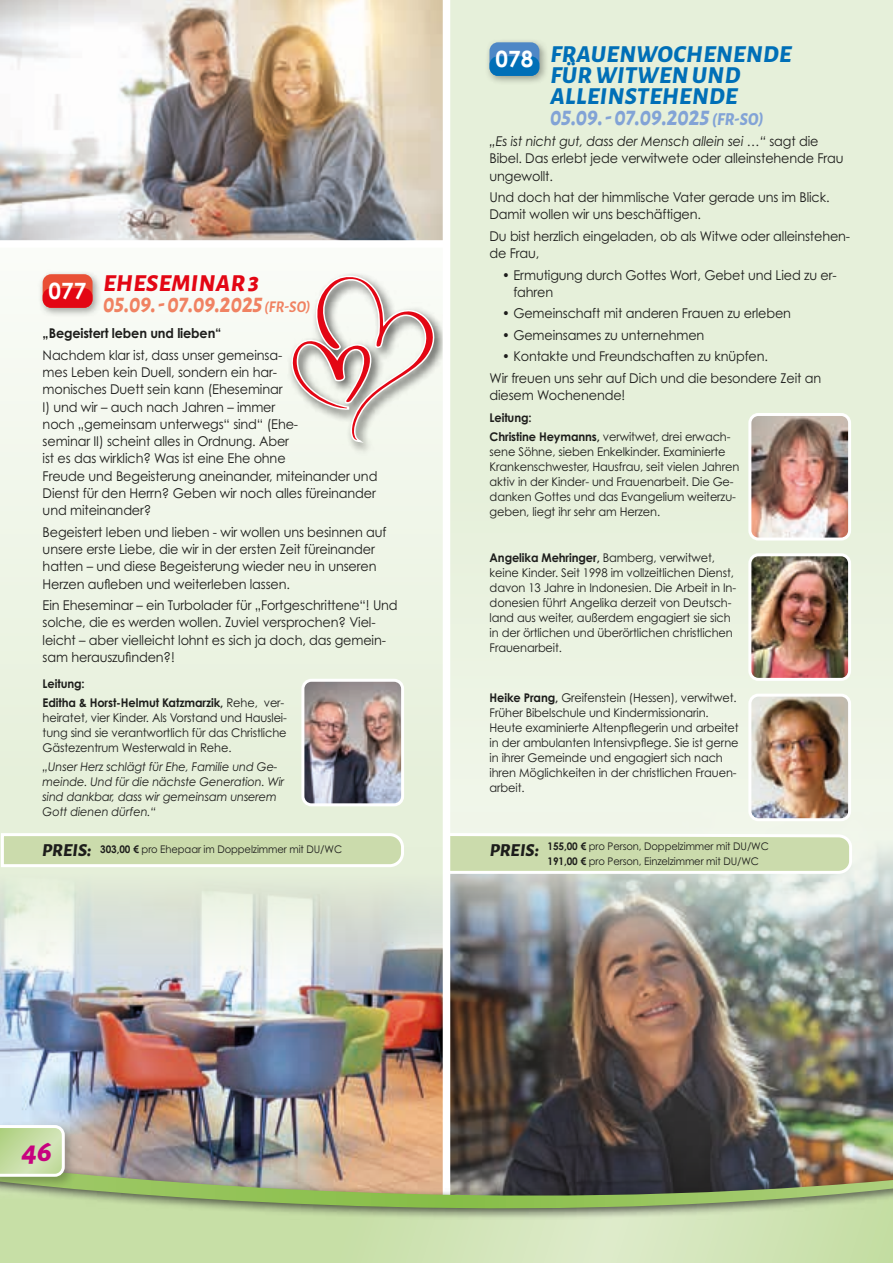
<style>
.page{position:relative;width:893px;height:1263px;background:#fff}
.page>*{position:absolute;margin:0;border:0;box-sizing:border-box;transform-origin:0 0}
.t1{font:italic 800 30px "Alegreya Sans";color:#c7027f}
.t2{font:italic 800 24px/21px "Alegreya Sans";letter-spacing:.02em;color:#006fb7}
.t3{font:italic 800 24px/21px "Alegreya Sans";letter-spacing:.02em;color:#f08262;scale:.9 1}
.t4{font:700 22.5px "Century Gothic Pro";color:#fff}
.t5{font:13.5px/17.2px "Century Gothic Pro";letter-spacing:-.01em;color:#1d1d1b;scale:.95 1}
.t6{font:700 13.5px "Century Gothic Pro";letter-spacing:-.01em;color:#1d1d1b;scale:.95 1}
.t7{font:12px/15px "Century Gothic Pro";letter-spacing:-.01em;color:#1d1d1b;scale:.95 1}
.t8{font:italic 12px/15px "Century Gothic Pro";letter-spacing:-.01em;color:#1d1d1b;scale:.95 1}
.t9{font:700 12px/19.2px "Century Gothic Pro";letter-spacing:-.01em;color:#1d1d1b;scale:.95 1}
.t10{font:10.5px/15.6px "Century Gothic Pro";letter-spacing:-.01em;color:#1d1d1b;scale:.95 1}
.s1{color:#e30614}
.s2{font-weight:700;font-size:16.5px}
.s3{font-weight:400}
.s4{font-family:"Alegreya Sans";font-weight:800;font-style:italic;font-size:18px}
.s5{font-weight:700}
.s6{color:#82a3d6}
.s7{font-size:18px;color:#82a3d6}
.s8{font-style:italic}
</style>
<div class="page">
<div style="left:446px;top:0;width:447px;height:1263px;background:#e6f0da"></div>
<svg style="left:0;top:314px;width:443px;height:534px;fill:#eef4e5"></svg>
<img style="left:0;top:848px;width:443px;height:260px">
<img style="left:450px;top:812px;width:443px;height:296px">
<svg style="left:450px;top:831px;width:404px;height:44px"></svg>
<img style="left:0;top:0;width:443px;height:240px">
<svg style="left:0;top:832px;width:405px;height:37px"></svg>
<img style="left:303px;top:680px;width:100px;height:125px">
<div style="left:301px;top:679px;width:103px;height:127px;border:3px solid #fff;border-radius:9px"></div>
<div style="left:287px;top:271px;width:160px;height:184px;background:#1d1d1b;opacity:.75"></div>
<svg style="left:286px;top:275px;width:152px;height:169px"></svg>
<div style="left:37px;top:269px;width:65px;height:48px;background:#1d1d1b;opacity:.4"></div>
<div style="left:43px;top:274px;width:50px;height:34px;background:#e94f35;border-radius:9px"></div>
<div style="left:43px;top:288px;width:50px;height:20px;background:#e30614;border-radius:9px"></div>
<div style="left:484px;top:37px;width:64px;height:48px;background:#1d1d1b;opacity:.4"></div>
<div style="left:489px;top:42px;width:50px;height:34px;background:#4e87c6;border-radius:9px"></div>
<div style="left:489px;top:56px;width:50px;height:20px;background:#006fb7;border-radius:9px"></div>
<img style="left:752px;top:417px;width:95px;height:119px">
<div style="left:748px;top:413px;width:103px;height:127px;border:3px solid #fff;border-radius:9px"></div>
<img style="left:752px;top:557px;width:95px;height:120px">
<div style="left:748px;top:553px;width:103px;height:128px;border:3px solid #fff;border-radius:9px"></div>
<img style="left:750px;top:695px;width:100px;height:125px">
<div style="left:748px;top:694px;width:103px;height:127px;border:3px solid #fff;border-radius:9px"></div>
<div style="left:443px;top:0;width:7px;height:1208px;background:#fff"></div>
<svg style="left:0;top:1233px;width:893px;height:30px"></svg>
<div style="left:0;top:1108px;width:893px;height:111px;background:#1d1d1b;opacity:.75"></div>
<svg style="left:0;top:1166px;width:893px;height:67px"></svg>
<div style="left:0;top:1120px;width:78px;height:70px;background:#1d1d1b;opacity:.3"></div>
<svg style="left:0;top:1125px;width:65px;height:52px"></svg>
<h3 class="t4" style="left:49px;top:277px;width:39px">077</h3>
<h2 class="t3" style="left:103px;top:270px;width:232px"><span class="s1">EHESEMINAR 3<br></span>05.09. - 07.09.2025 <span class="s2">(FR-SO)</span></h2>
<p class="t6" style="left:43px;top:325px;width:190px">„Begeistert leben und lieben“</p>
<p class="t5" style="left:43px;top:346px;width:354px">Nachdem klar ist, dass unser gemeinsa-<br>mes Leben kein Duell, sondern ein har-<br>monisches Duett sein kann (Eheseminar<br>I) und wir – auch nach Jahren – immer<br>noch „gemeinsam unterwegs“ sind“ (Ehe-<br>seminar II) scheint alles in Ordnung. Aber<br>ist es das wirklich? Was ist eine Ehe ohne<br>Freude und Begeisterung aneinander, miteinander und Dienst für den Herrn? Geben wir noch alles füreinander und miteinander?</p>
<p class="t5" style="left:43px;top:523px;width:363px">Begeistert leben und lieben - wir wollen uns besinnen auf unsere erste Liebe, die wir in der ersten Zeit füreinander hatten – und diese Begeisterung wieder neu in unseren Herzen aufleben und weiterleben lassen.</p>
<p class="t5" style="left:43px;top:596px;width:375px">Ein Eheseminar – ein Turbolader für „Fortgeschrittene“! Und solche, die es werden wollen. Zuviel versprochen? Viel&shy;leicht – aber vielleicht lohnt es sich ja doch, das gemein&shy;sam herauszufinden?!</p>
<p class="t9" style="left:43px;top:673px;width:256px">Leitung:<br>Editha &amp; Horst-Helmut Katzmarzik, <span class="s3">Rehe, ver-</span></p>
<p class="t7" style="left:43px;top:710px;width:259px;text-align:justify">heiratet, vier Kinder. Als Vorstand und Hauslei&shy;tung sind sie verantwortlich für das Christliche Gästezentrum Westerwald in Rehe.</p>
<p class="t8" style="left:43px;top:759px;width:256px">„Unser Herz schlägt für Ehe, Familie und Ge&shy;meinde. Und für die nächste Generation. Wir sind dankbar, dass wir gemeinsam unserem Gott dienen dürfen.“</p>
<p class="t10" style="left:42px;top:841px;width:317px"><span class="s4">PREIS:</span> <span class="s5">303,00 €</span> pro Ehepaar im Doppelzimmer mit DU/WC</p>
<h3 class="t4" style="left:496px;top:45px;width:39px">078</h3>
<h2 class="t2" style="left:550px;top:42px;width:243px">FRAUENWOCHENENDE<br>FÜR WITWEN UND<br>ALLEINSTEHENDE<br><span class="s6">05.09. - 07.09.2025</span> <span class="s7">(FR-SO)</span></h2>
<p class="t5" style="left:489px;top:133px;width:374px"><span class="s8">„Es ist nicht gut, dass der Mensch allein sei …“</span> sagt die<br>Bibel. Das erlebt jede verwitwete oder alleinstehende Frau ungewollt.</p>
<p class="t5" style="left:489px;top:189px;width:357px">Und doch hat der himmlische Vater gerade uns im Blick.<br>Damit wollen wir uns beschäftigen.</p>
<p class="t5" style="left:489px;top:227px;width:381px">Du bist herzlich eingeladen, ob als Witwe oder alleinstehen&shy;de Frau,</p>
<p class="t5" style="left:513px;top:266px;width:342px;text-indent:-11px">• Ermutigung durch Gottes Wort, Gebet und Lied zu er&shy;fahren</p>
<p class="t5" style="left:502px;top:305px;width:305px">• Gemeinschaft mit anderen Frauen zu erleben</p>
<p class="t5" style="left:502px;top:326px;width:214px">• Gemeinsames zu unternehmen</p>
<p class="t5" style="left:489px;top:346px;width:351px;line-height:21.5px;text-indent:13px">• Kontakte und Freundschaften zu knüpfen.<br>Wir freuen uns sehr auf Dich und die besondere Zeit an</p>
<p class="t5" style="left:489px;top:387px;width:145px">diesem Wochenende!</p>
<p class="t9" style="left:490px;top:408px;width:255px">Leitung:<br>Christine Heymanns, <span class="s3">verwitwet, drei erwach-</span></p>
<p class="t7" style="left:490px;top:444px;width:264px">sene Söhne, sieben Enkelkinder. Examinierte Krankenschwester, Hausfrau, seit vielen Jahren aktiv in der Kinder- und Frauenarbeit. Die Ge&shy;danken Gottes und das Evangelium weiterzu&shy;geben, liegt ihr sehr am Herzen.</p>
<p class="t7" style="left:490px;top:550px;width:261px"><span class="s5">Angelika Mehringer,</span> Bamberg, verwitwet, keine Kinder. Seit 1998 im vollzeitlichen Dienst, davon 13 Jahre in Indonesien. Die Arbeit in In&shy;donesien führt Angelika derzeit von Deutsch&shy;land aus weiter, außerdem engagiert sie sich in der örtlichen und überörtlichen christlichen Frauenarbeit.</p>
<p class="t7" style="left:490px;top:690px;width:264px"><span class="s5">Heike Prang,</span> Greifenstein (Hessen), verwitwet.<br>Früher Bibelschule und Kindermissionarin.<br>Heute examinierte Altenpflegerin und arbeitet in der ambulanten Intensivpflege. Sie ist gerne in ihrer Gemeinde und engagiert sich nach ihren Möglichkeiten in der christlichen Frauen&shy;arbeit.</p>
<p class="t10" style="left:548px;top:838px;width:234px;text-indent:-58px"><span class="s4">PREIS:</span> <span class="s5">155,00 €</span> pro Person, Doppelzimmer mit DU/WC<br><span class="s5">191,00 €</span> pro Person, Einzelzimmer mit DU/WC</p>
<h1 class="t1" style="left:22px;top:1128px;width:32px">46</h1>
</div>
